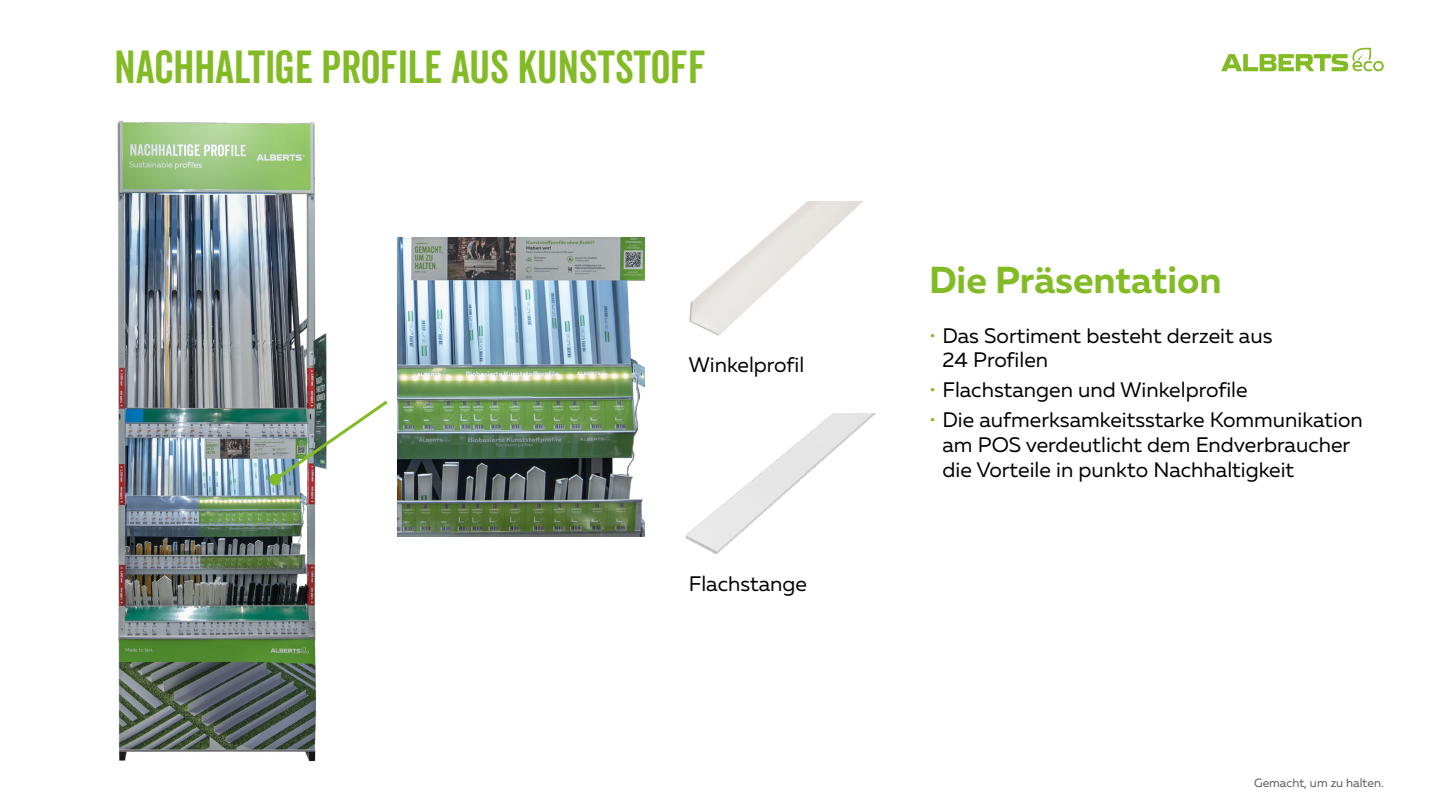
<style>
.page{position:relative;width:1440px;height:810px;background:#fff}
.page>*{position:absolute;margin:0;border:0;box-sizing:border-box;transform-origin:0 0}
.HEAD{font:45px "Veneer Clean";color:#83bb26}
.t1{font:700 37.5px "Muller";color:#83bb26}
.t2{font:21px/24.8px "Muller";color:#000}
.t3{font:12px "Muller";color:#575756}
.s1{color:#83bb26}
</style>
<div class="page">
<svg style="left:1221px;top:48px;width:163px;height:23px"></svg>
<img style="left:689px;top:202px;width:173px;height:134px">
<img style="left:685px;top:413px;width:192px;height:141px">
<img style="left:117px;top:120px;width:210px;height:642px">
<img style="left:398px;top:237px;width:246px;height:300px">
<img style="left:271px;top:398px;width:117px;height:86px">
<div style="left:269px;top:474px;width:12px;height:12px;background:#83bb26;border-radius:50%"></div>
<p class="HEAD" style="left:115px;top:40px;width:593px">NACHHALTIGE PROFILE AUS KUNSTSTOFF</p>
<p class="t2" style="left:689px;top:352px;width:117px">Winkelprofil</p>
<p class="t2" style="left:689px;top:571px;width:120px">Flachstange</p>
<p class="t1" style="left:929px;top:257px;width:294px">Die Präsentation</p>
<p class="t2" style="left:942px;top:323px;width:332px;text-indent:-14px"><span class="s1">•</span> Das Sortiment besteht derzeit aus<br>24 Profilen</p>
<p class="t2" style="left:929px;top:378px;width:320px"><span class="s1">•</span> Flachstangen und Winkelprofile</p>
<p class="t2" style="left:942px;top:408px;width:422px;text-indent:-14px"><span class="s1">•</span> Die aufmerksamkeitsstarke Kommunikation am POS verdeutlicht dem Endverbraucher die Vorteile in punkto Nachhaltigkeit</p>
<p class="t3" style="left:1254px;top:775px;width:131px">Gemacht, um zu halten.</p>
</div>
